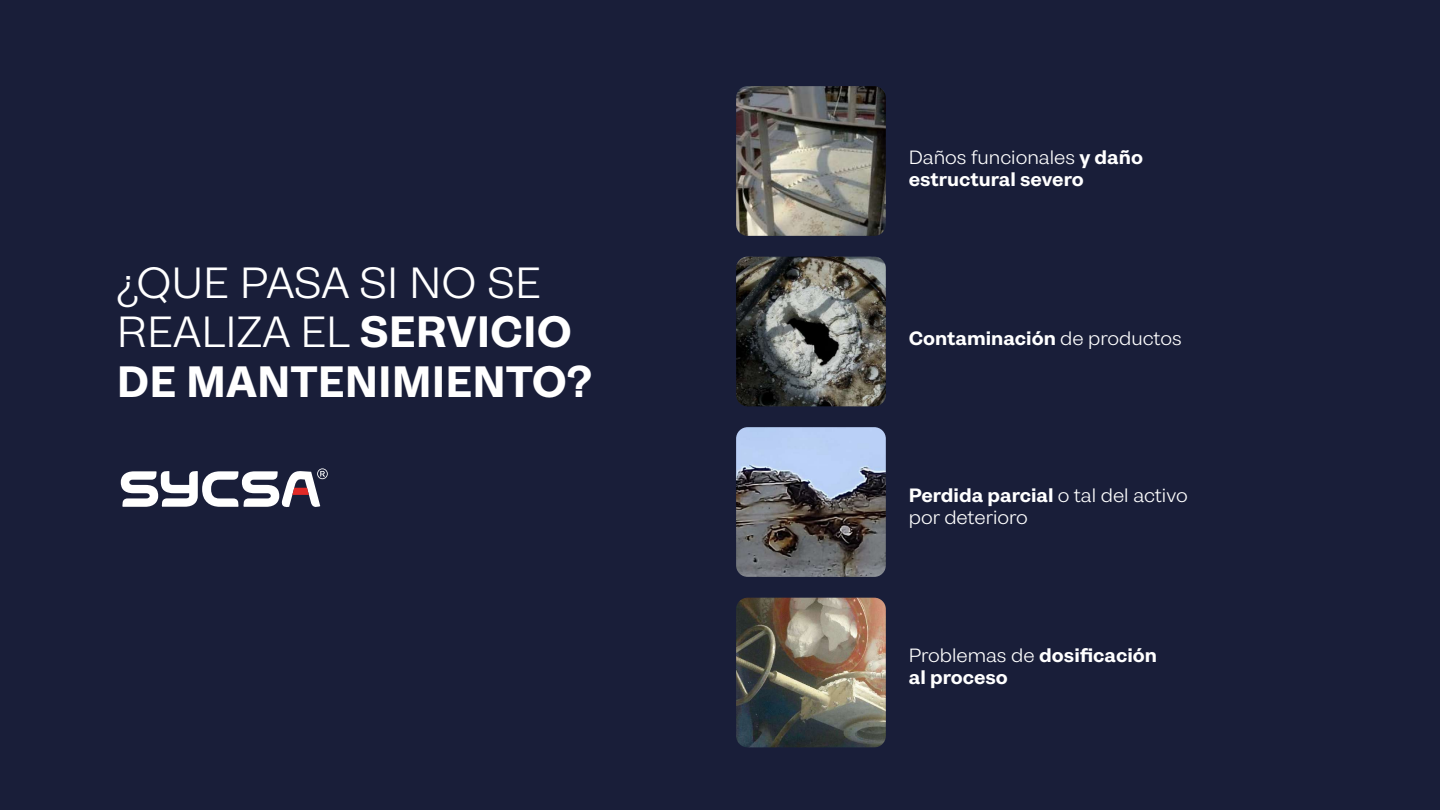
<style>
.page{position:relative;width:1440px;height:810px;background:#191e39}
.page>*{position:absolute;margin:0;border:0;box-sizing:border-box;transform-origin:0 0}
.t1{font:700 41.25px/49.5px "Pais";color:#fff}
.t2{font:700 18.15px/21.8px "Pais";color:#fff}
.t3{font:18.15px/21.8px "Pais";color:#fff}
.s1{font-weight:400}
.s2{font-weight:700}
</style>
<div class="page">
<img style="left:736px;top:86px;width:150px;height:150px">
<img style="left:736px;top:257px;width:150px;height:149px">
<img style="left:736px;top:427px;width:150px;height:150px">
<img style="left:736px;top:598px;width:150px;height:149px">
<svg style="left:121px;top:468px;width:207px;height:39px"></svg>
<h1 class="t1" style="left:117px;top:258px;width:476px"><span class="s1">¿QUE PASA SI NO SE<br>REALIZA EL</span> SERVICIO<br>DE MANTENIMIENTO?</h1>
<p class="t2" style="left:909px;top:146px;width:236px"><span class="s1">Daños funcionales</span> y daño estructural severo</p>
<p class="t2" style="left:909px;top:327px;width:274px">Contaminación <span class="s1">de productos</span></p>
<p class="t3" style="left:909px;top:484px;width:280px"><span class="s2">Perdida parcial</span> o tal del activo por deterioro</p>
<p class="t2" style="left:909px;top:644px;width:250px"><span class="s1">Problemas de</span> dosificación al proceso</p>
</div>
